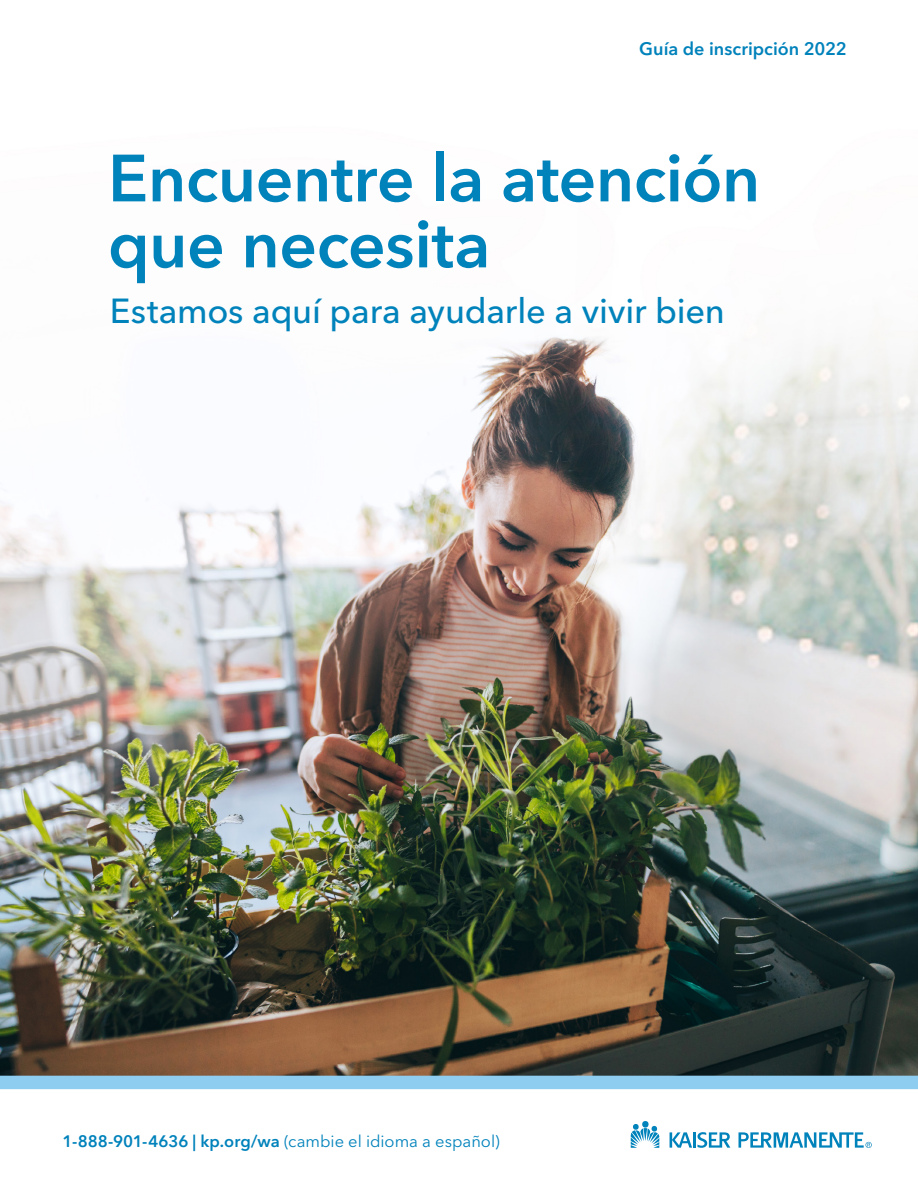
<style>
.page{position:relative;width:918px;height:1188px;background:#fff}
.page>*{position:absolute;margin:0;border:0;box-sizing:border-box;transform-origin:0 0}
.Footnote_endnote_8_9{font:600 66px/66px "Avenir Next LT Pro";letter-spacing:-.01em;color:#0082bb}
.Footnote_endnote_8_9-2{font:500 34.5px "Avenir Next LT Pro";letter-spacing:-.005em;color:#0082bb}
.Footnote_endnote_8_9-3{font:600 18px "Avenir Next LT Pro";color:#0082bb}
.t1{font:600 16.5px "Avenir Next LT Pro";letter-spacing:.005em;color:#0082bb}
.s1{font-weight:400}
</style>
<div class="page">
<img style="left:0;top:331px;width:918px;height:745px">
<div style="left:0;top:1076px;width:918px;height:13px;background:#8fcdf0"></div>
<svg style="left:631px;top:1124px;width:28px;height:24px"></svg>
<div style="left:642px;top:1121px;width:7px;height:7px;background:#0082bb;border-radius:50%"></div>
<svg style="left:670px;top:1132px;width:60px;height:16px"></svg>
<svg style="left:739px;top:1132px;width:133px;height:16px"></svg>
<p class="Footnote_endnote_8_9-3" style="left:639px;top:37px;width:209px">Guía de inscripción 2022</p>
<p class="Footnote_endnote_8_9" style="left:108px;top:145px;width:654px">Encuentre la atención que necesita</p>
<p class="Footnote_endnote_8_9-2" style="left:110px;top:290px;width:617px">Estamos aquí para ayudarle a vivir bien</p>
<p class="t1" style="left:63px;top:1131px;width:439px">1‑888‑901‑4636 | kp.org/wa <span class="s1">(cambie el idioma a español)</span></p>
</div>
